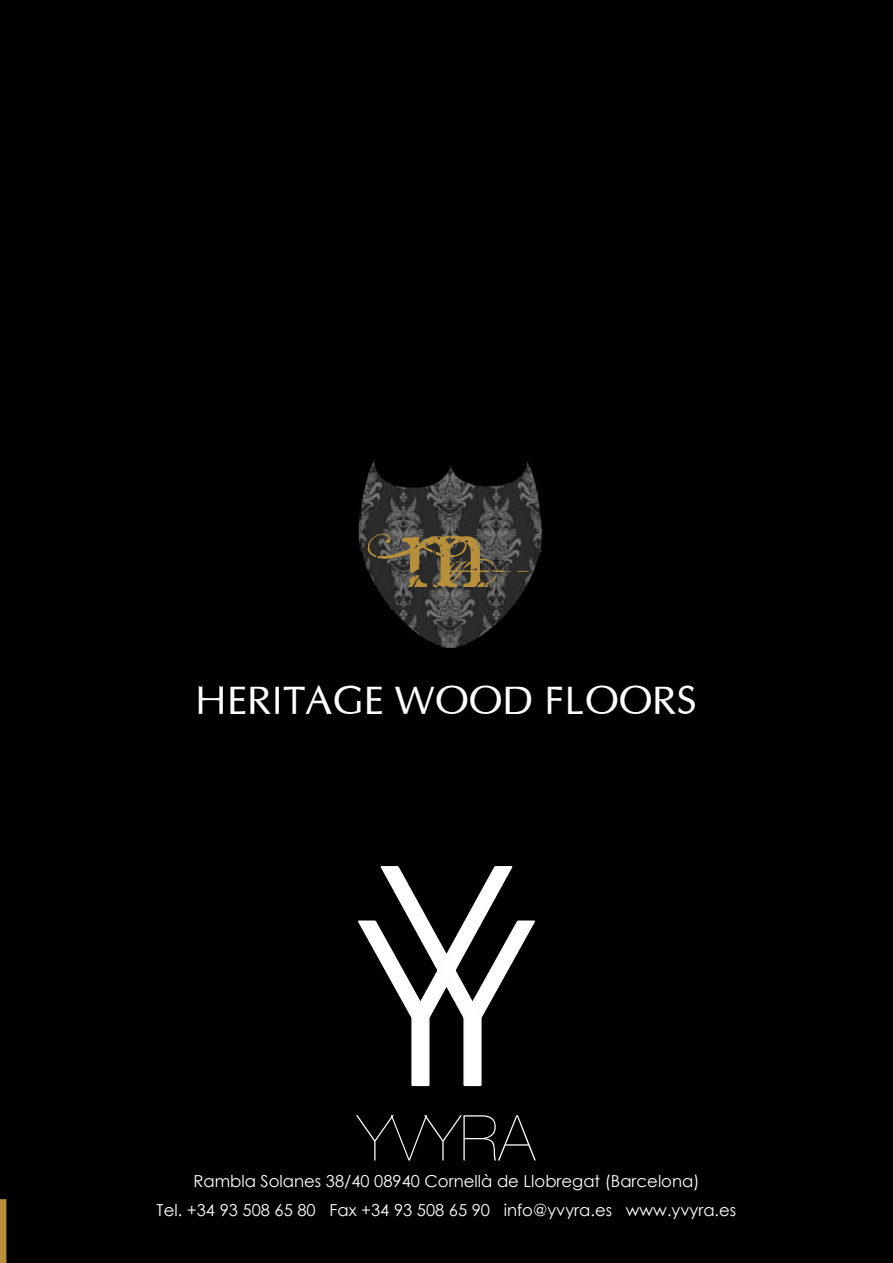
<style>
.page{position:relative;width:893px;height:1263px;background:#000}
.page>*{position:absolute;margin:0;border:0;box-sizing:border-box;transform-origin:0 0}
.t1{font:117px "Angelic War";color:#b8903b}
.t2{font:200 63.3px "Helvetica Neue";color:#fff}
.t3{font:40.5px "Optima";color:#fff}
.t4{font:16.5px/28.5px "Century Gothic";color:#fff;text-align:center}
</style>
<div class="page">
<img style="left:338px;top:442px;width:217px;height:223px">
<svg style="left:357px;top:865px;width:179px;height:222px"></svg>
<svg style="left:0;top:1199px;width:6px;height:64px"></svg>
<h1 class="t1" style="left:406px;top:483px;width:163px">M</h1>
<h3 class="t3" style="left:196px;top:676px;width:503px">HERITAGE WOOD FLOORS</h3>
<h2 class="t2" style="left:358px;top:1101px;width:179px">YVYRA</h2>
<p class="t4" style="left:157px;top:1167px;width:581px">Rambla Solanes 38/40 08940 Cornellà de Llobregat (Barcelona)<br>Tel. +34 93 508 65 80 Fax +34 93 508 65 90 info@yvyra.es www.yvyra.es</p>
</div>
